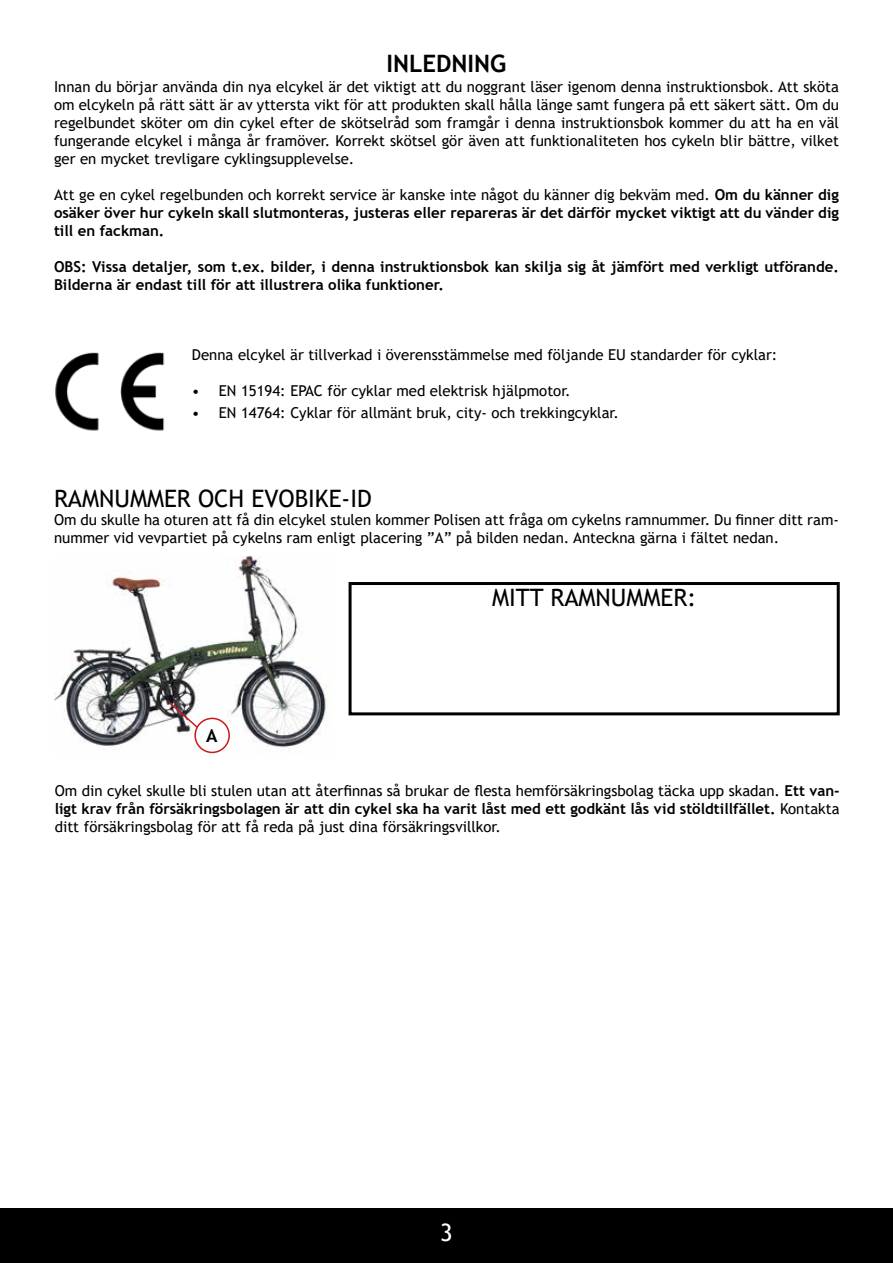
<style>
.page{position:relative;width:893px;height:1263px;background:#fff}
.page>*{position:absolute;margin:0;border:0;box-sizing:border-box;transform-origin:0 0}
.t1{font:24px "Trebuchet MS";color:#000}
.t2{font:700 24px "Trebuchet MS";color:#000}
.t3{font:24px "Trebuchet MS";color:#fff}
.t4{font:700 18px "Trebuchet MS";color:#000}
.t5{font:15px/18px "Trebuchet MS";color:#000;text-align:justify}
.t6{font:700 15px/18px "Trebuchet MS";color:#000;text-align:justify}
.s1{font-weight:400}
.s2{font-weight:700}
</style>
<div class="page">
<div style="left:0;top:1209px;width:893px;height:54px;background:#000"></div>
<img style="left:55px;top:352px;width:110px;height:79px">
<img style="left:55px;top:555px;width:274px;height:199px">
<svg style="left:167px;top:700px;width:32px;height:29px"></svg>
<div style="left:194px;top:718px;width:36px;height:35px;border:2px solid #cd1719;border-radius:50%"></div>
<div style="left:349px;top:582px;width:491px;height:133px;border:3px solid #000"></div>
<h1 class="t2" style="left:387px;top:48px;width:121px">INLEDNING</h1>
<p class="t5" style="left:54px;top:77px;width:786px">Innan du börjar använda din nya elcykel är det viktigt att du noggrant läser igenom denna instruktionsbok. Att sköta om elcykeln på rätt sätt är av yttersta vikt för att produkten skall hålla länge samt fungera på ett säkert sätt. Om du regelbundet sköter om din cykel efter de skötselråd som framgår i denna instruktionsbok kommer du att ha en väl fungerande elcykel i många år framöver. Korrekt skötsel gör även att funktionaliteten hos cykeln blir bättre, vilket ger en mycket trevligare cyklingsupplevelse.</p>
<p class="t6" style="left:54px;top:186px;width:786px"><span class="s1">Att ge en cykel regelbunden och korrekt service är kanske inte något du känner dig bekväm med.</span> Om du känner dig osäker över hur cykeln skall slutmonteras, justeras eller repareras är det därför mycket viktigt att du vänder dig till en fackman.</p>
<p class="t6" style="left:54px;top:258px;width:786px">OBS: Vissa detaljer, som t.ex. bilder, i denna instruktionsbok kan skilja sig åt jämfört med verkligt utförande.<br>Bilderna är endast till för att illustrera olika funktioner.</p>
<p class="t5" style="left:192px;top:346px;width:587px">Denna elcykel är tillverkad i överensstämmelse med följande EU standarder för cyklar:</p>
<p class="t5" style="left:192px;top:382px;width:380px">• EN 15194: EPAC för cyklar med elektrisk hjälpmotor.</p>
<p class="t5" style="left:192px;top:404px;width:429px">• EN 14764: Cyklar för allmänt bruk, city- och trekkingcyklar.</p>
<h1 class="t1" style="left:54px;top:484px;width:319px">RAMNUMMER OCH EVOBIKE-ID</h1>
<p class="t5" style="left:54px;top:511px;width:786px">Om du skulle ha oturen att få din elcykel stulen kommer Polisen att fråga om cykelns ramnummer. Du finner ditt ram&shy;nummer vid vevpartiet på cykelns ram enligt placering ”A” på bilden nedan. Anteckna gärna i fältet nedan.</p>
<p class="t4" style="left:206px;top:724px;width:13px">A</p>
<h1 class="t1" style="left:492px;top:582px;width:206px">MITT RAMNUMMER:</h1>
<p class="t5" style="left:55px;top:782px;width:786px">Om din cykel skulle bli stulen utan att återfinnas så brukar de flesta hemförsäkringsbolag täcka upp skadan. <span class="s2">Ett van&shy;ligt krav från försäkringsbolagen är att din cykel ska ha varit låst med ett godkänt lås vid stöldtillfället.</span> Kontakta ditt försäkringsbolag för att få reda på just dina försäkringsvillkor.</p>
<h1 class="t3" style="left:440px;top:1217px;width:14px">3</h1>
</div>
